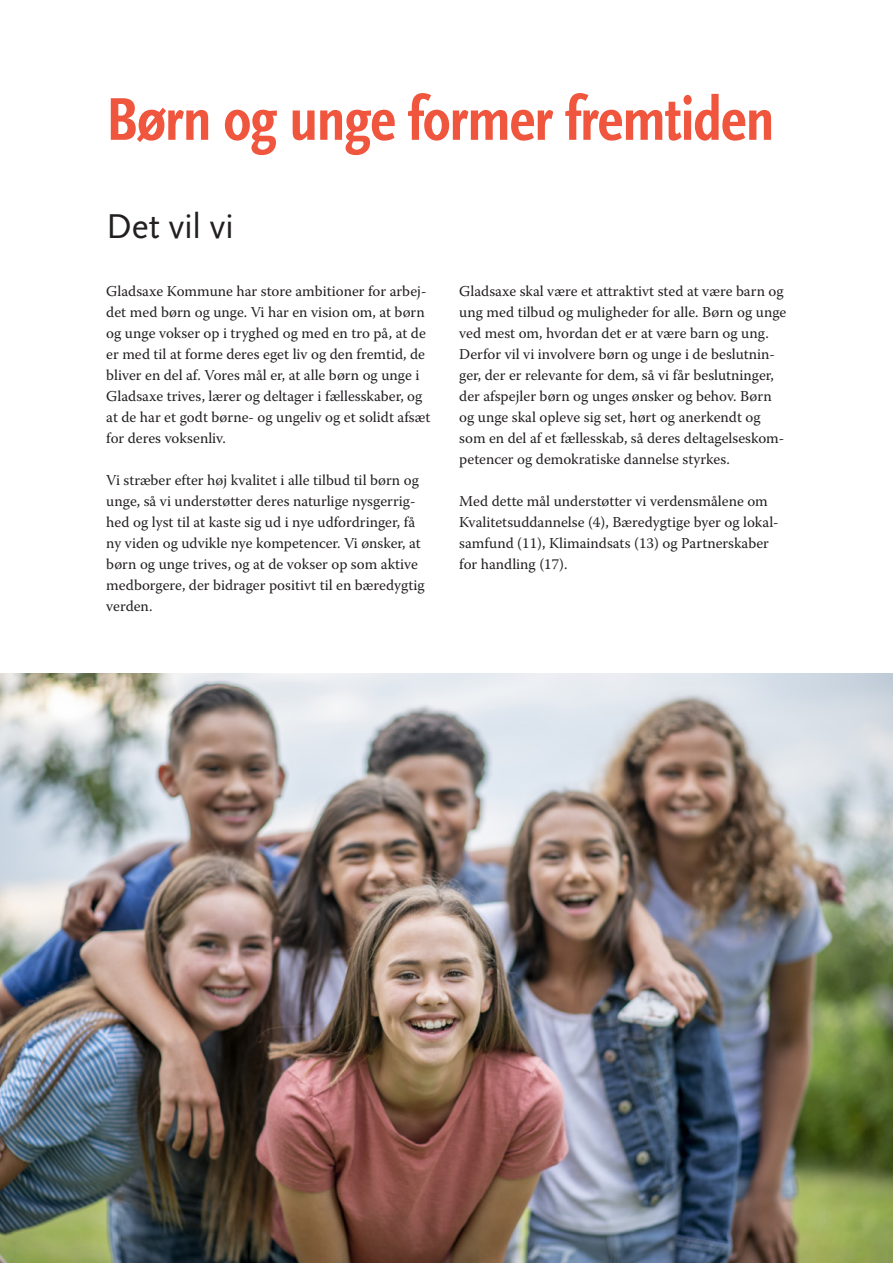
<style>
.page{position:relative;width:893px;height:1263px;background:#fff}
.page>*{position:absolute;margin:0;border:0;box-sizing:border-box;transform-origin:0 0}
.t1{font:700 condensed 63px "Scala Sans Pro";letter-spacing:-.01em;color:#f0553e}
.t2{font:36px "Scala Sans Pro";letter-spacing:-.01em;color:#231f20}
.t3{font:15px/21px "Warnock Pro";color:#231f20}
</style>
<div class="page">
<img style="left:0;top:674px;width:893px;height:589px">
<h1 class="t1" style="left:106px;top:83px;width:670px">Børn og unge former fremtiden</h1>
<h2 class="t2" style="left:106px;top:206px;width:129px">Det vil vi</h2>
<p class="t3" style="left:106px;top:280px;width:326px">Gladsaxe Kommune har store ambitioner for arbej&shy;det med børn og unge. Vi har en vision om, at børn og unge vokser op i tryghed og med en tro på, at de er med til at forme deres eget liv og den fremtid, de bliver en del af. Vores mål er, at alle børn og unge i Gladsaxe trives, lærer og deltager i fællesskaber, og at de har et godt børne- og ungeliv og et solidt afsæt for deres voksenliv.</p>
<p class="t3" style="left:106px;top:469px;width:320px">Vi stræber efter høj kvalitet i alle tilbud til børn og unge, så vi understøtter deres naturlige nysgerrig&shy;hed og lyst til at kaste sig ud i nye udfordringer, få ny viden og udvikle nye kompetencer. Vi ønsker, at børn og unge trives, og at de vokser op som aktive medborgere, der bidrager positivt til en bæredygtig verden.</p>
<p class="t3" style="left:459px;top:280px;width:329px">Gladsaxe skal være et attraktivt sted at være barn og ung med tilbud og muligheder for alle. Børn og unge ved mest om, hvordan det er at være barn og ung.<br>Derfor vil vi involvere børn og unge i de beslutnin&shy;ger, der er relevante for dem, så vi får beslutninger, der afspejler børn og unges ønsker og behov. Børn og unge skal opleve sig set, hørt og anerkendt og som en del af et fællesskab, så deres deltagelseskom&shy;petencer og demokratiske dannelse styrkes.</p>
<p class="t3" style="left:459px;top:490px;width:321px">Med dette mål understøtter vi verdensmålene om Kvalitetsuddannelse (4), Bæredygtige byer og lokal&shy;samfund (11), Klimaindsats (13) og Partnerskaber for handling (17).</p>
</div>
